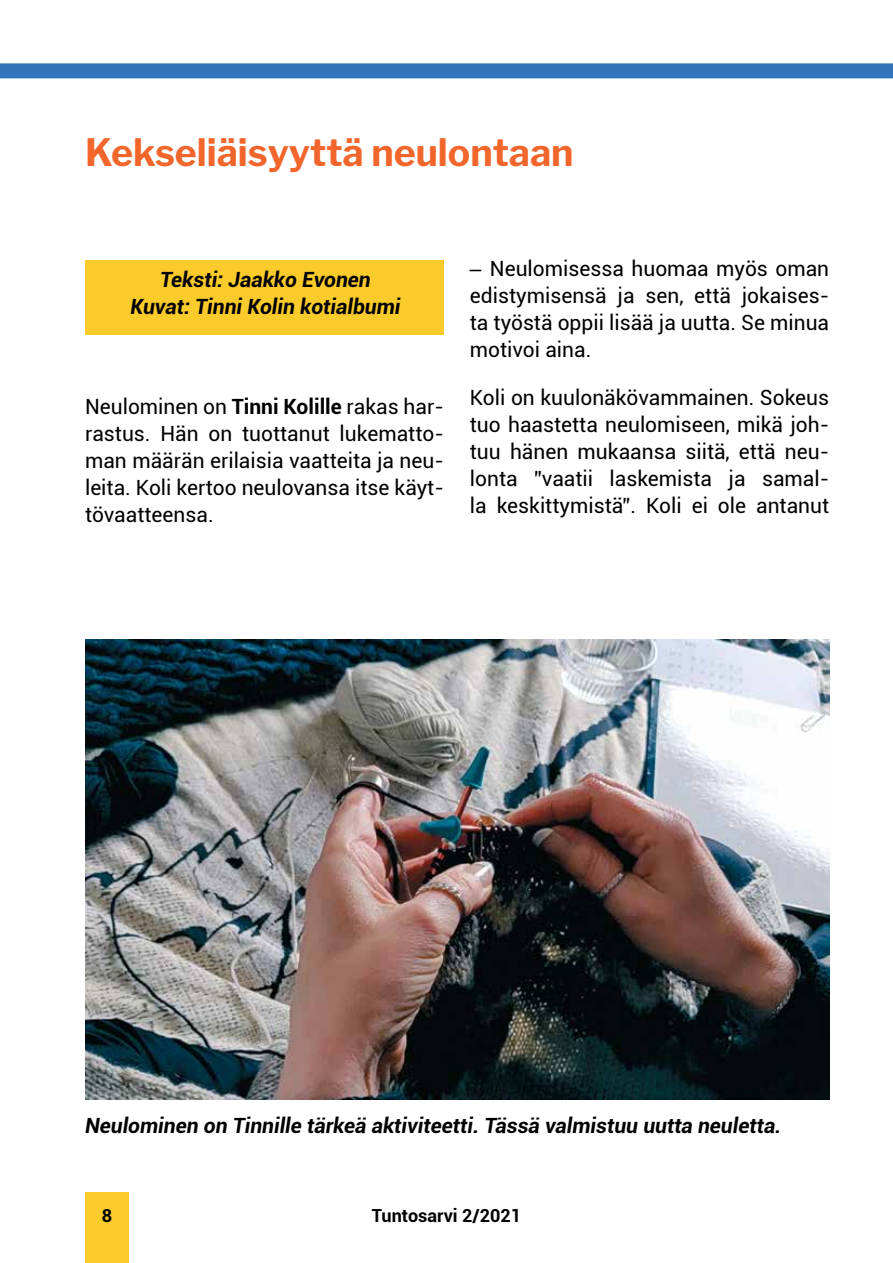
<style>
.page{position:relative;width:893px;height:1263px;background:#fff}
.page>*{position:absolute;margin:0;border:0;box-sizing:border-box;transform-origin:0 0}
.t1{font:700 37.5px "Libre Franklin";color:#f2652b}
.t2{font:21px/27px "Roboto";color:#000;text-align:justify}
.t3{font:italic 700 21px/27px "Roboto";color:#000;text-align:center}
.t4{font:700 18px "Roboto";color:#000}
.s1{font-weight:700}
.s2{font-family:"Arial"}
</style>
<div class="page">
<div style="left:85px;top:1192px;width:44px;height:71px;background:#facb2a"></div>
<div style="left:0;top:63px;width:893px;height:15px;background:#3174ba"></div>
<div style="left:86px;top:260px;width:358px;height:74px;background:#facb2a"></div>
<img style="left:85px;top:640px;width:744px;height:459px">
<h1 class="t1" style="left:85px;top:130px;width:490px">Kekseliäisyyttä neulontaan</h1>
<p class="t3" style="left:130px;top:266px;width:272px">Teksti: Jaakko Evonen<br>Kuvat: Tinni Kolin kotialbumi</p>
<p class="t2" style="left:85px;top:392px;width:360px">Neulominen on <span class="s1">Tinni Kolille</span> rakas har&shy;rastus. Hän on tuottanut lukematto&shy;man määrän erilaisia vaatteita ja neu&shy;leita. Koli kertoo neulovansa itse käyt&shy;tövaatteensa.</p>
<p class="t2" style="left:470px;top:254px;width:361px"><span class="s2">–</span> Neulomisessa huomaa myös oman edistymisensä ja sen, että jokaises&shy;ta työstä oppii lisää ja uutta. Se minua motivoi aina.</p>
<p class="t2" style="left:470px;top:383px;width:361px">Koli on kuulonäkövammainen. Sokeus tuo haastetta neulomiseen, mikä joh&shy;tuu hänen mukaansa siitä, että neu&shy;lonta ”vaatii laskemista ja samal&shy;la keskittymistä”. Koli ei ole antanut</p>
<p class="t3" style="left:85px;top:1111px;width:698px">Neulominen on Tinnille tärkeä aktiviteetti. Tässä valmistuu uutta neuletta.</p>
<p class="t4" style="left:102px;top:1203px;width:12px">8</p>
<p class="t4" style="left:372px;top:1203px;width:151px">Tuntosarvi 2/2021</p>
</div>
